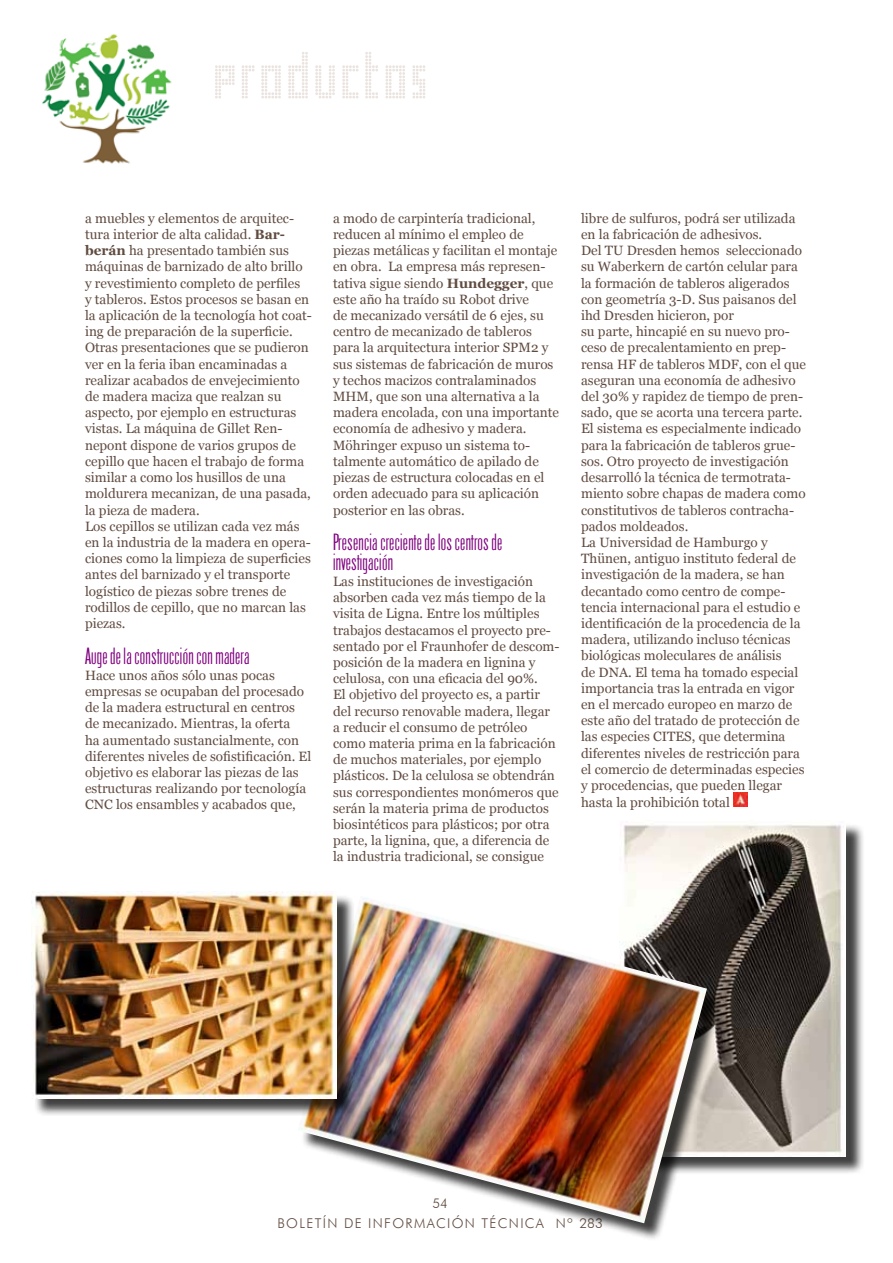
<style>
.page{position:relative;width:893px;height:1263px;background:#fff}
.page>*{position:absolute;margin:0;border:0;box-sizing:border-box;transform-origin:0 0}
.t1{font:67.5px "Pop Led";color:#eae3df}
.t2{font:21px/19.5px "Arizona";color:#800080}
.t3{font:13.5px/16.2px "Georgia";color:#604b40}
.t4{font:300 13.5px/20.2px "Futura BT";letter-spacing:.1em;color:#604b40;text-align:center}
.s1{font-weight:700}
</style>
<div class="page">
<img style="left:42px;top:33px;width:130px;height:131px">
<div style="left:621px;top:823px;width:244px;height:352px;background:#000;opacity:.75"></div>
<img style="left:621px;top:823px;width:225px;height:333px">
<div style="left:300px;top:898px;width:424px;height:343px;background:#000;opacity:.75"></div>
<img style="left:299px;top:896px;width:408px;height:327px">
<div style="left:34px;top:894px;width:321px;height:223px;background:#000;opacity:.75"></div>
<img style="left:31px;top:892px;width:305px;height:206px">
<img style="left:733px;top:793px;width:14px;height:13px">
<h1 class="t1" style="left:215px;top:38px;width:219px">productos</h1>
<p class="t3" style="left:85px;top:210px;width:228px">a muebles y elementos de arquitec&shy;tura interior de alta calidad. <span class="s1">Bar&shy;berán</span> ha presentado también sus máquinas de barnizado de alto brillo y revestimiento completo de perfiles<br>y tableros. Estos procesos se basan en la aplicación de la tecnología hot coat&shy;ing de preparación de la superficie.<br>Otras presentaciones que se pudieron ver en la feria iban encaminadas a realizar acabados de envejecimiento de madera maciza que realzan su aspecto, por ejemplo en estructuras vistas. La máquina de Gillet Ren&shy;nepont dispone de varios grupos de cepillo que hacen el trabajo de forma similar a como los husillos de una moldurera mecanizan, de una pasada, la pieza de madera.<br>Los cepillos se utilizan cada vez más en la industria de la madera en opera&shy;ciones como la limpieza de superficies antes del barnizado y el transporte logístico de piezas sobre trenes de rodillos de cepillo, que no marcan las piezas.</p>
<h2 class="t2" style="left:85px;top:646px;width:166px">Auge de la construcción con madera</h2>
<p class="t3" style="left:85px;top:667px;width:228px">Hace unos años sólo unas pocas empresas se ocupaban del procesado de la madera estructural en centros de mecanizado. Mientras, la oferta<br>ha aumentado sustancialmente, con diferentes niveles de sofistificación. El objetivo es elaborar las piezas de las estructuras realizando por tecnología CNC los ensambles y acabados que,</p>
<p class="t3" style="left:333px;top:210px;width:228px">a modo de carpintería tradicional, reducen al mínimo el empleo de piezas metálicas y facilitan el montaje en obra. La empresa más represen&shy;tativa sigue siendo <span class="s1">Hundegger</span>, que este año ha traído su Robot drive<br>de mecanizado versátil de 6 ejes, su centro de mecanizado de tableros para la arquitectura interior SPM2 y sus sistemas de fabricación de muros y techos macizos contralaminados MHM, que son una alternativa a la madera encolada, con una importante economía de adhesivo y madera.<br>Möhringer expuso un sistema to&shy;talmente automático de apilado de piezas de estructura colocadas en el orden adecuado para su aplicación posterior en las obras.</p>
<h2 class="t2" style="left:333px;top:533px;width:171px">Presencia creciente de los centros de investigación</h2>
<p class="t3" style="left:333px;top:573px;width:228px">Las instituciones de investigación absorben cada vez más tiempo de la visita de Ligna. Entre los múltiples trabajos destacamos el proyecto pre&shy;sentado por el Fraunhofer de descom&shy;posición de la madera en lignina y celulosa, con una eficacia del 90%.<br>El objetivo del proyecto es, a partir del recurso renovable madera, llegar a reducir el consumo de petróleo como materia prima en la fabricación de muchos materiales, por ejemplo plásticos. De la celulosa se obtendrán sus correspondientes monómeros que serán la materia prima de productos biosintéticos para plásticos; por otra parte, la lignina, que, a diferencia de la industria tradicional, se consigue</p>
<p class="t3" style="left:581px;top:210px;width:226px">libre de sulfuros, podrá ser utilizada en la fabricación de adhesivos.<br>Del TU Dresden hemos seleccionado su Waberkern de cartón celular para la formación de tableros aligerados con geometría 3-D. Sus paisanos del ihd Dresden hicieron, por<br>su parte, hincapié en su nuevo pro&shy;ceso de precalentamiento en prep&shy;rensa HF de tableros MDF, con el que aseguran una economía de adhesivo del 30% y rapidez de tiempo de pren&shy;sado, que se acorta una tercera parte.<br>El sistema es especialmente indicado para la fabricación de tableros grue&shy;sos. Otro proyecto de investigación desarrolló la técnica de termotrata&shy;miento sobre chapas de madera como constitutivos de tableros contracha&shy;pados moldeados.<br>La Universidad de Hamburgo y Thünen, antiguo instituto federal de investigación de la madera, se han decantado como centro de compe&shy;tencia internacional para el estudio e identificación de la procedencia de la madera, utilizando incluso técnicas biológicas moleculares de análisis<br>de DNA. El tema ha tomado especial importancia tras la entrada en vigor en el mercado europeo en marzo de este año del tratado de protección de las especies CITES, que determina diferentes niveles de restricción para el comercio de determinadas especies y procedencias, que pueden llegar hasta la prohibición total</p>
<p class="t4" style="left:277px;top:1193px;width:327px">54<br>BOLETÍN DE INFORMACIÓN TÉCNICA Nº 283</p>
</div>
